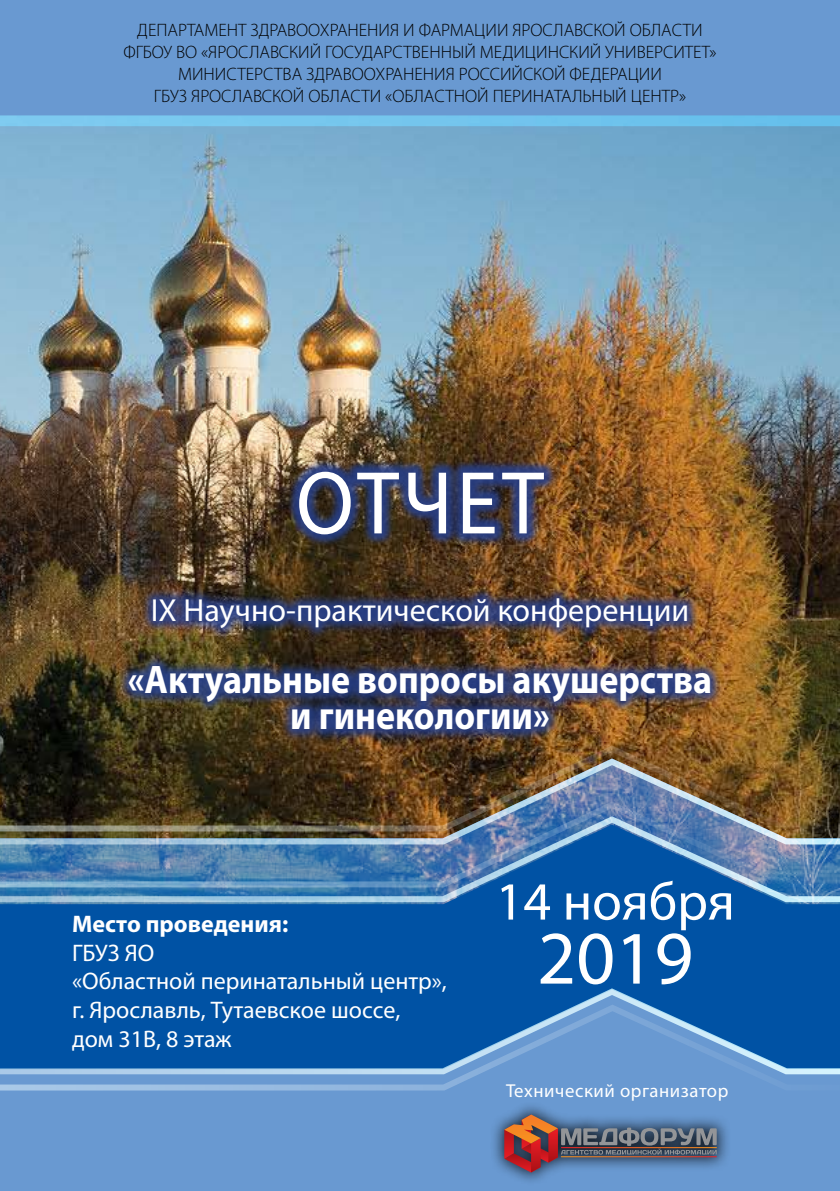
<style>
.page{position:relative;width:840px;height:1191px;background:#fff}
.page>*{position:absolute;margin:0;border:0;box-sizing:border-box;transform-origin:0 0}
.t1{font:90px "Myriad Pro";letter-spacing:.045em;color:#fff;scale:.93 1}
.t2{font:76px "Myriad Pro";color:#fff}
.t3{font:54px "Myriad Pro";color:#fff}
.t4{font:700 40px/36px "Myriad Pro";color:#fff;text-align:center;scale:.9 1}
.t5{font:32px "Myriad Pro";color:#fff}
.t6{font:24px/28.8px "Myriad Pro";color:#fff}
.t7{font:700 24px "Myriad Pro";color:#fff}
.t8{font:18.8px "Myriad Pro";letter-spacing:.03em;color:#fff}
.t9{font:300 18px/22px "Myriad Pro";color:#000;text-align:center}
</style>
<div class="page">
<img style="left:0;top:126px;width:839px;height:619px">
<div style="left:0;top:902px;width:839px;height:86px;background:#0052a4"></div>
<svg style="left:0;top:887px;width:839px;height:15px;background:#3f80b8"></svg>
<div style="left:0;top:1090px;width:839px;height:101px;background:#6999d1"></div>
<svg style="left:0;top:115px;width:839px;height:11px;background:#72c3ec"></svg>
<div style="left:0;top:0;width:839px;height:115px;background:#6999d1"></div>
<div style="left:0;top:988px;width:839px;height:16px;background:#0052a4"></div>
<img style="left:0;top:831px;width:839px;height:56px">
<svg style="left:0;top:1004px;width:839px;height:86px;background:#3577ba"></svg>
<img style="left:0;top:745px;width:839px;height:86px">
<div style="left:489px;top:1100px;width:242px;height:86px;background:#000;opacity:.75"></div>
<svg style="left:504px;top:1114px;width:212px;height:58px;background:#6b677c"></svg>
<svg style="left:560px;top:1156px;width:156px;height:1px"></svg>
<div style="left:116px;top:585px;width:607px;height:157px;background:#25408f;opacity:.88"></div>
<div style="left:286px;top:459px;width:270px;height:88px;background:#25408f;opacity:.85"></div>
<p class="t9" style="left:123px;top:19px;width:594px">ДЕПАРТАМЕНТ ЗДРАВООХРАНЕНИЯ И ФАРМАЦИИ ЯРОСЛАВСКОЙ ОБЛАСТИ ФГБОУ ВО «ЯРОСЛАВСКИЙ ГОСУДАРСТВЕННЫЙ МЕДИЦИНСКИЙ УНИВЕРСИТЕТ» МИНИСТЕРСТВА ЗДРАВООХРАНЕНИЯ РОССИЙСКОЙ ФЕДЕРАЦИИ<br>ГБУЗ ЯРОСЛАВСКОЙ ОБЛАСТИ «ОБЛАСТНОЙ ПЕРИНАТАЛЬНЫЙ ЦЕНТР»</p>
<h1 class="t1" style="left:296px;top:448px;width:267px">ОТЧЕТ</h1>
<h3 class="t5" style="left:151px;top:591px;width:539px">IX Научно-практической конференции</h3>
<h3 class="t4" style="left:128px;top:660px;width:650px">«Актуальные вопросы акушерства и гинекологии»</h3>
<h3 class="t7" style="left:72px;top:908px;width:217px">Место проведения:</h3>
<h3 class="t6" style="left:72px;top:937px;width:376px">ГБУЗ ЯО<br>«Областной перинатальный центр», г. Ярославль, Тутаевское шоссе, дом 31В, 8 этаж</h3>
<h3 class="t3" style="left:495px;top:868px;width:240px">14 ноября</h3>
<h2 class="t2" style="left:537px;top:911px;width:157px">2019</h2>
<p class="t8" style="left:506px;top:1079px;width:224px">Технический организатор</p>
</div>
